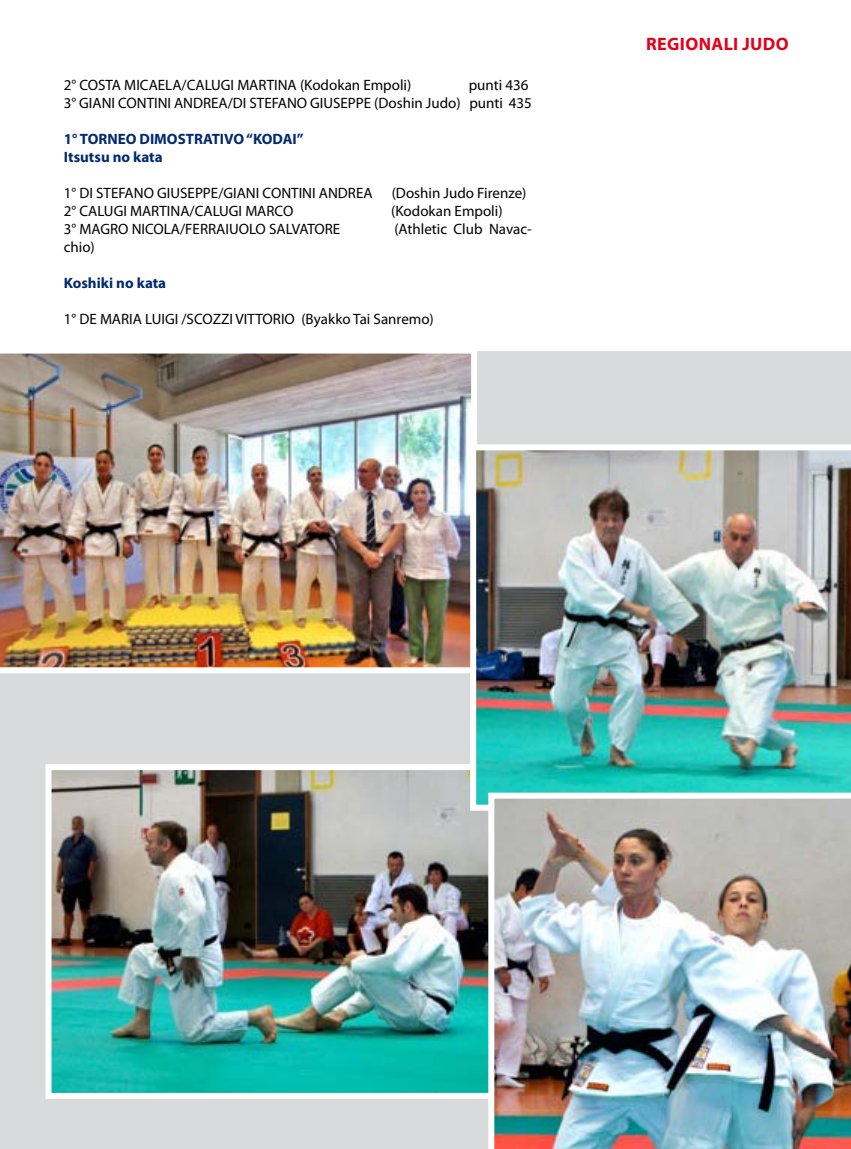
<style>
.page{position:relative;width:851px;height:1149px;background:#fff}
.page>*{position:absolute;margin:0;border:0;box-sizing:border-box;transform-origin:0 0}
.t1{font:700 18px "Myriad Pro";letter-spacing:.02em;color:#e2001a}
.t2{font:15px/18px "Myriad Pro";color:#000;text-align:right}
.t3{font:700 15px/18px "Myriad Pro";color:#002a6f}
</style>
<div class="page">
<div style="left:0;top:351px;width:850px;height:797px;background:#d9dadb"></div>
<img style="left:0;top:351px;width:477px;height:322px">
<img style="left:52px;top:770px;width:436px;height:321px">
<div style="left:45px;top:763px;width:486px;height:335px;border:6px solid #fff"></div>
<img style="left:470px;top:444px;width:380px;height:366px">
<img style="left:488px;top:792px;width:362px;height:356px">
<p class="t2" style="left:64px;top:76px;width:349px">2° COSTA MICAELA/CALUGI MARTINA (Kodokan Empoli)</p>
<p class="t2" style="left:64px;top:76px;width:469px">punti 436<br>3° GIANI CONTINI ANDREA/DI STEFANO GIUSEPPE (Doshin Judo) punti 435</p>
<p class="t3" style="left:64px;top:129px;width:241px">1° TORNEO DIMOSTRATIVO “KODAI”<br>Itsutsu no kata</p>
<p class="t2" style="left:64px;top:184px;width:310px">1° DI STEFANO GIUSEPPE/GIANI CONTINI ANDREA</p>
<p class="t2" style="left:391px;top:184px;width:136px">(Doshin Judo Firenze)</p>
<p class="t2" style="left:64px;top:202px;width:231px">2° CALUGI MARTINA/CALUGI MARCO</p>
<p class="t2" style="left:391px;top:202px;width:113px">(Kodokan Empoli)</p>
<p class="t2" style="left:64px;top:220px;width:278px">3° MAGRO NICOLA/FERRAIUOLO SALVATORE</p>
<p class="t2" style="left:394px;top:220px;width:139px">(Athletic Club Navac-</p>
<p class="t2" style="left:64px;top:238px;width:33px">chio)</p>
<p class="t3" style="left:64px;top:273px;width:104px">Koshiki no kata</p>
<p class="t2" style="left:64px;top:310px;width:371px">1° DE MARIA LUIGI /SCOZZI VITTORIO (Byakko Tai Sanremo)</p>
<p class="t1" style="left:646px;top:33px;width:144px">REGIONALI JUDO</p>
</div>
